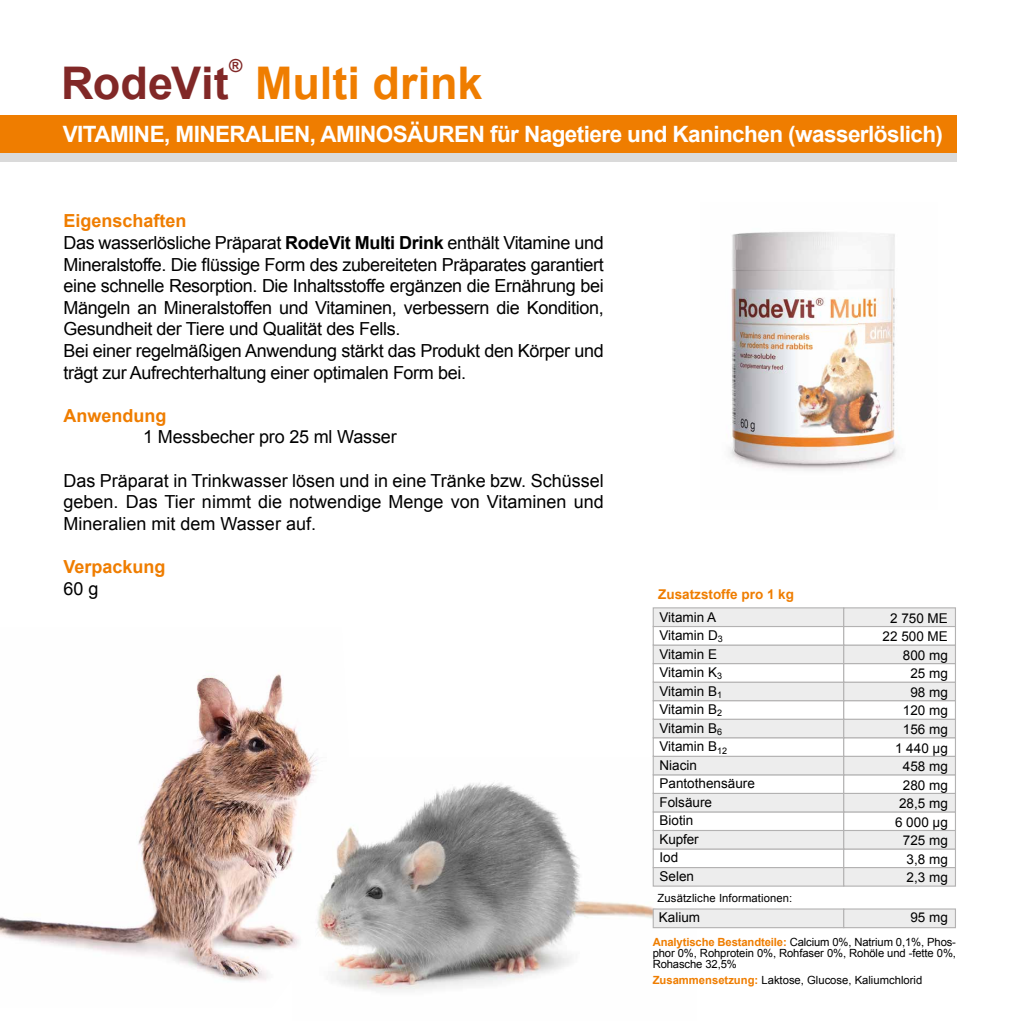
<style>
.page{position:relative;width:1021px;height:1021px;background:#fff}
.page>*{position:absolute;margin:0;border:0;box-sizing:border-box;transform-origin:0 0}
.t1{font:700 45px "Arial";color:#ef7d00}
.t2{font:700 45px "Arial";color:#812827}
.t3{font:700 22.5px "Arial";letter-spacing:-.025em;color:#fff}
.t4{font:18px/21.6px "Arial";letter-spacing:-.02em;color:#000}
.t5{font:700 18px "Arial";color:#ef7d00}
.t6{font:700 18px "Arial";color:#812827}
.t7{font:13.5px/18.4px "Arial";color:#000}
.t8{font:700 13.5px "Arial";color:#ef7d00}
.t9{font:11.25px/11.2px "Arial";color:#000;text-align:justify}
.s1{font-weight:700;color:#ef7d00}
.s2{font-weight:700}
</style>
<div class="page">
<img style="left:350px;top:782px;width:346px;height:209px">
<div style="left:0;top:118px;width:956px;height:43px;background:#dadada"></div>
<div style="left:0;top:115px;width:956px;height:37px;background:#ef7d00"></div>
<div style="left:652px;top:908px;width:192px;height:20px;background:#ededed;border:1px solid #b3b2b2"></div>
<div style="left:843px;top:908px;width:113px;height:20px;background:#ededed;border:1px solid #b3b2b2"></div>
<div style="left:652px;top:866px;width:192px;height:20px;background:#ededed;border:1px solid #b3b2b2"></div>
<div style="left:843px;top:866px;width:113px;height:20px;background:#ededed;border:1px solid #b3b2b2"></div>
<div style="left:652px;top:848px;width:192px;height:20px;background:#fff;border:1px solid #b3b2b2"></div>
<div style="left:843px;top:848px;width:113px;height:20px;background:#fff;border:1px solid #b3b2b2"></div>
<div style="left:652px;top:829px;width:192px;height:20px;background:#ededed;border:1px solid #b3b2b2"></div>
<div style="left:843px;top:829px;width:113px;height:20px;background:#ededed;border:1px solid #b3b2b2"></div>
<div style="left:652px;top:811px;width:192px;height:20px;background:#fff;border:1px solid #b3b2b2"></div>
<div style="left:843px;top:811px;width:113px;height:20px;background:#fff;border:1px solid #b3b2b2"></div>
<div style="left:652px;top:792px;width:192px;height:20px;background:#ededed;border:1px solid #b3b2b2"></div>
<div style="left:843px;top:792px;width:113px;height:20px;background:#ededed;border:1px solid #b3b2b2"></div>
<div style="left:652px;top:774px;width:192px;height:20px;background:#fff;border:1px solid #b3b2b2"></div>
<div style="left:843px;top:774px;width:113px;height:20px;background:#fff;border:1px solid #b3b2b2"></div>
<div style="left:652px;top:755px;width:192px;height:20px;background:#ededed;border:1px solid #b3b2b2"></div>
<div style="left:843px;top:755px;width:113px;height:20px;background:#ededed;border:1px solid #b3b2b2"></div>
<div style="left:652px;top:737px;width:192px;height:19px;background:#fff;border:1px solid #b3b2b2"></div>
<div style="left:843px;top:737px;width:113px;height:19px;background:#fff;border:1px solid #b3b2b2"></div>
<div style="left:652px;top:718px;width:192px;height:20px;background:#ededed;border:1px solid #b3b2b2"></div>
<div style="left:843px;top:718px;width:113px;height:20px;background:#ededed;border:1px solid #b3b2b2"></div>
<div style="left:652px;top:700px;width:192px;height:19px;background:#fff;border:1px solid #b3b2b2"></div>
<div style="left:843px;top:700px;width:113px;height:19px;background:#fff;border:1px solid #b3b2b2"></div>
<div style="left:652px;top:681px;width:192px;height:20px;background:#ededed;border:1px solid #b3b2b2"></div>
<div style="left:843px;top:681px;width:113px;height:20px;background:#ededed;border:1px solid #b3b2b2"></div>
<div style="left:652px;top:663px;width:192px;height:19px;background:#fff;border:1px solid #b3b2b2"></div>
<div style="left:843px;top:663px;width:113px;height:19px;background:#fff;border:1px solid #b3b2b2"></div>
<div style="left:652px;top:644px;width:192px;height:20px;background:#ededed;border:1px solid #b3b2b2"></div>
<div style="left:843px;top:644px;width:113px;height:20px;background:#ededed;border:1px solid #b3b2b2"></div>
<div style="left:652px;top:626px;width:192px;height:19px;background:#fff;border:1px solid #b3b2b2"></div>
<div style="left:843px;top:626px;width:113px;height:19px;background:#fff;border:1px solid #b3b2b2"></div>
<div style="left:652px;top:607px;width:192px;height:20px;background:#ededed;border:1px solid #b3b2b2"></div>
<div style="left:843px;top:607px;width:113px;height:20px;background:#ededed;border:1px solid #b3b2b2"></div>
<img style="left:730px;top:232px;width:168px;height:239px">
<hr style="left:1020px;top:115px;width:1px;height:38px;background:#fbba00">
<img style="left:0;top:674px;width:350px;height:312px">
<p class="t6" style="left:229px;top:53px;width:15px">®</p>
<h1 class="t2" style="left:61px;top:52px;width:169px">RodeVit</h1>
<h1 class="t1" style="left:255px;top:52px;width:229px">Multi drink</h1>
<p class="t3" style="left:63px;top:118px;width:881px">VITAMINE, MINERALIEN, AMINOSÄUREN für Nagetiere und Kaninchen (wasserlöslich)</p>
<p class="t4" style="left:63px;top:210px;width:541px"><span class="s1">Eigenschaften<br></span>Das wasserlösliche Präparat <span class="s2">RodeVit Multi Drink</span> enthält Vitamine und Mineralstoffe. Die flüssige Form des zubereiteten Präparates garantiert eine schnelle Resorption. Die Inhaltsstoffe ergänzen die Ernährung bei Mängeln an Mineralstoffen und Vitaminen, verbessern die Kondition, Gesundheit der Tiere und Qualität des Fells.<br>Bei einer regelmäßigen Anwendung stärkt das Produkt den Körper und trägt zur Aufrechterhaltung einer optimalen Form bei.</p>
<p class="t5" style="left:63px;top:403px;width:104px">Anwendung</p>
<p class="t4" style="left:143px;top:426px;width:255px">1 Messbecher pro 25 ml Wasser</p>
<p class="t4" style="left:63px;top:469px;width:541px;text-align:justify">Das Präparat in Trinkwasser lösen und in eine Tränke bzw. Schüssel geben. Das Tier nimmt die notwendige Menge von Vitaminen und Mineralien mit dem Wasser auf.</p>
<p class="t5" style="left:63px;top:554px;width:104px">Verpackung</p>
<p class="t4" style="left:63px;top:577px;width:37px">60 g</p>
<p class="t8" style="left:658px;top:585px;width:137px">Zusatzstoffe pro 1 kg</p>
<p class="t7" style="left:659px;top:607px;width:97px">Vitamin A<br>Vitamin D<sub>3<br></sub>Vitamin E<br>Vitamin K<sub>3<br></sub>Vitamin B<sub>1<br></sub>Vitamin B<sub>2<br></sub>Vitamin B<sub>6<br></sub>Vitamin B<sub>12<br></sub>Niacin<br>Pantothensäure<br>Folsäure<br>Biotin<br>Kupfer<br>Iod<br>Selen</p>
<p class="t7" style="left:659px;top:908px;width:43px">Kalium</p>
<p class="t7" style="left:882px;top:608px;width:67px;text-align:right">2 750 ME<br>22 500 ME<br>800 mg<br>25 mg<br>98 mg<br>120 mg<br>156 mg<br>1 440 µg<br>458 mg<br>280 mg<br>28,5 mg<br>6 000 µg<br>725 mg<br>3,8 mg<br>2,3 mg</p>
<p class="t7" style="left:910px;top:908px;width:39px">95 mg</p>
<p class="t9" style="left:652px;top:936px;width:305px"><span class="s1">Analytische Bestandteile:</span> Calcium 0%, Natrium 0,1%, Phos&shy;phor 0%, Rohprotein 0%, Rohfaser 0%, Rohöle und -fette 0%, Rohasche 32,5%</p>
<p class="t9" style="left:652px;top:974px;width:271px"><span class="s1">Zusammensetzung:</span> Laktose, Glucose, Kaliumchlorid</p>
<p class="t9" style="left:657px;top:892px;width:136px">Zusätzliche Informationen:</p>
</div>
